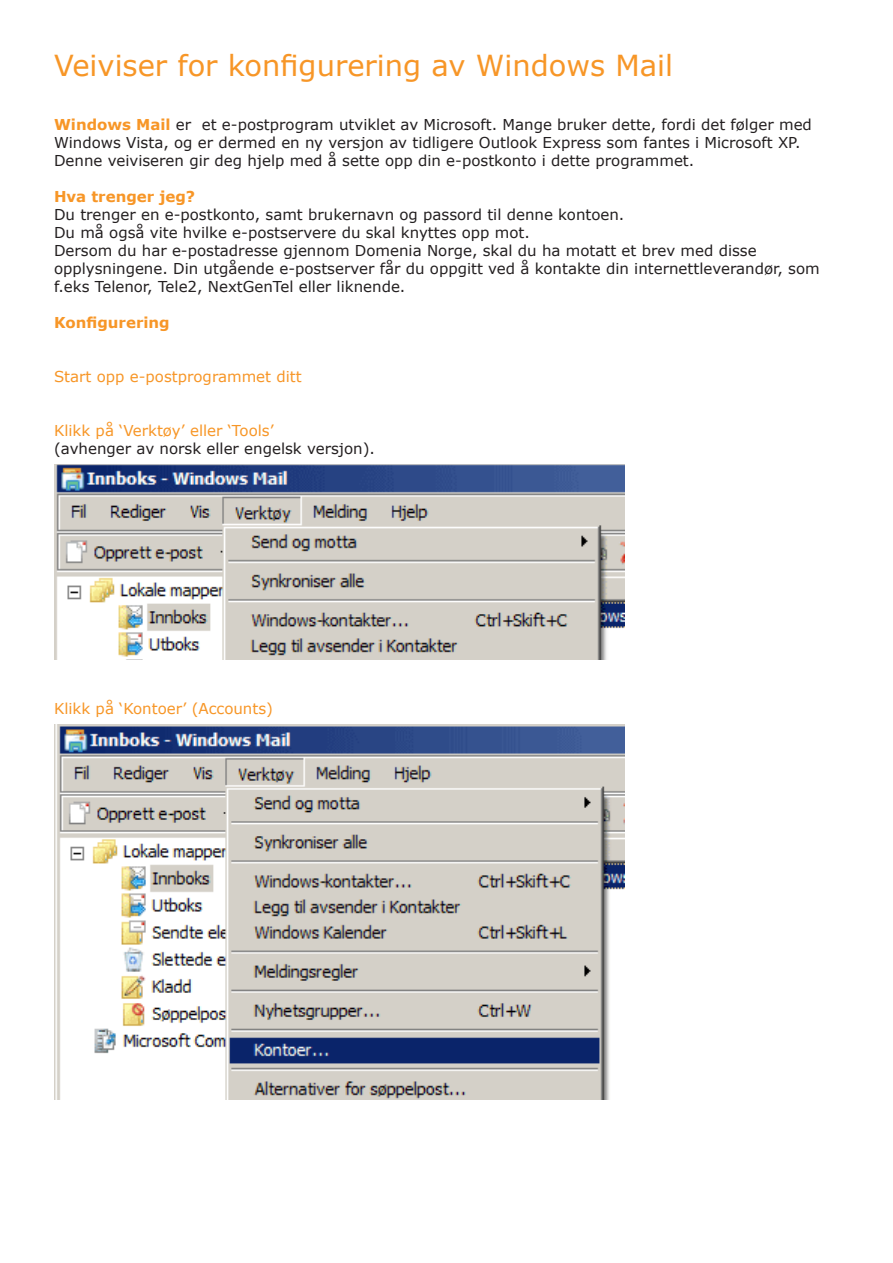
<style>
.page{position:relative;width:893px;height:1263px;background:#fff}
.page>*{position:absolute;margin:0;border:0;box-sizing:border-box;transform-origin:0 0}
.t1{font:28.95px "Verdana";color:#f79627}
.t2{font:15px/18px "Verdana";color:#231f20}
.t3{font:15px "Verdana";color:#f79627}
.t4{font:700 15px "Verdana";color:#f79627}
.s1{font-weight:700;color:#f79627}
</style>
<div class="page">
<img style="left:54px;top:465px;width:570px;height:195px">
<img style="left:54px;top:724px;width:570px;height:376px">
<p class="t1" style="left:54px;top:47px;width:620px">Veiviser for konfigurering av Windows Mail</p>
<p class="t2" style="left:54px;top:116px;width:759px"><span class="s1">Windows Mail</span> er et e-postprogram utviklet av Microsoft. Mange bruker dette, fordi det følger med<br>Windows Vista, og er dermed en ny versjon av tidligere Outlook Express som fantes i Microsoft XP.<br>Denne veiviseren gir deg hjelp med å sette opp din e-postkonto i dette programmet.</p>
<p class="t4" style="left:54px;top:187px;width:143px">Hva trenger jeg?</p>
<p class="t2" style="left:54px;top:206px;width:572px">Du trenger en e-postkonto, samt brukernavn og passord til denne kontoen.</p>
<p class="t2" style="left:54px;top:224px;width:477px">Du må også vite hvilke e-postservere du skal knyttes opp mot.</p>
<p class="t2" style="left:54px;top:242px;width:704px">Dersom du har e-postadresse gjennom Domenia Norge, skal du ha motatt et brev med disse</p>
<p class="t2" style="left:54px;top:260px;width:767px">opplysningene. Din utgående e-postserver får du oppgitt ved å kontakte din internettleverandør, som f.eks Telenor, Tele2, NextGenTel eller liknende.</p>
<p class="t4" style="left:54px;top:313px;width:117px">Konfigurering</p>
<p class="t3" style="left:54px;top:367px;width:249px">Start opp e-postprogrammet ditt</p>
<p class="t3" style="left:54px;top:421px;width:221px">Klikk på ‘Verktøy’ eller ‘Tools’</p>
<p class="t2" style="left:54px;top:440px;width:322px">(avhenger av norsk eller engelsk versjon).</p>
<p class="t3" style="left:54px;top:699px;width:221px">Klikk på ‘Kontoer’ (Accounts)</p>
</div>
